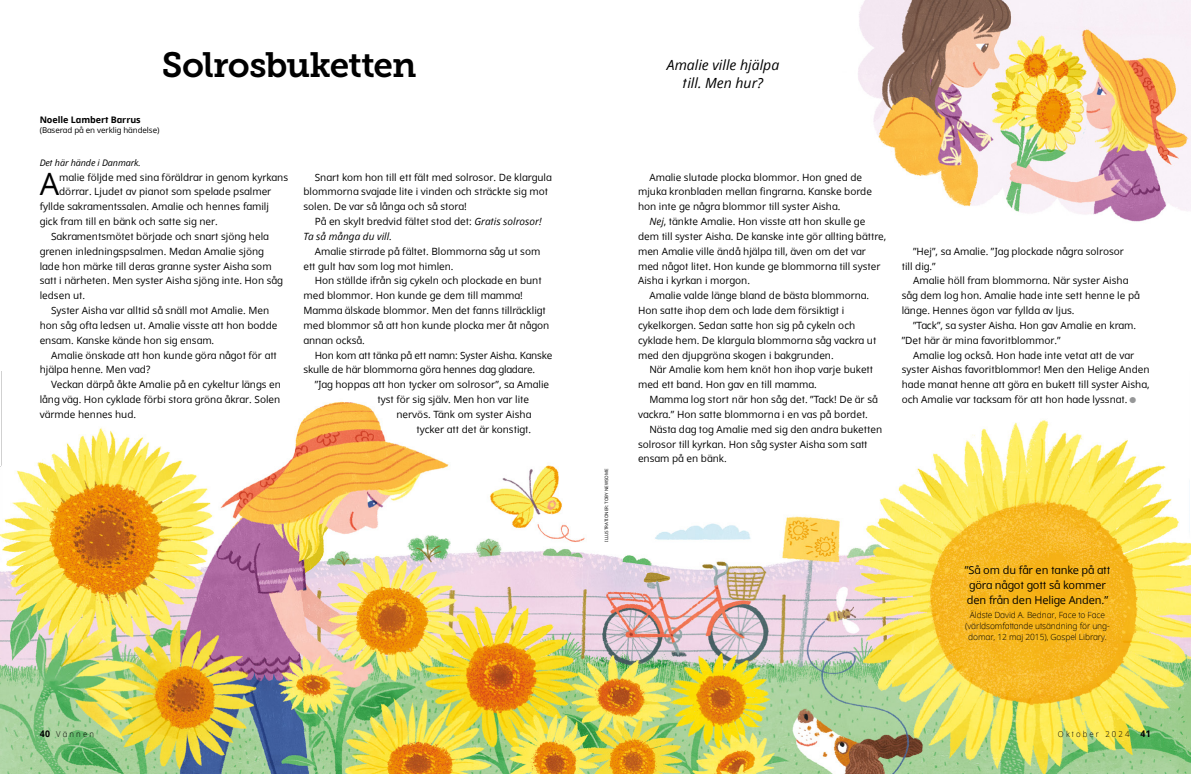
<style>
.page{position:relative;width:1191px;height:774px;background:#fff}
.page>*{position:absolute;margin:0;border:0;box-sizing:border-box;transform-origin:0 0}
.h1_DOTS_title{font:35px "Museo Slablds Lat 700";letter-spacing:-.025em;color:#000}
.p1_first{font:30.8px "Dots Solidlds Lat";color:#000}
.t1{font:italic 14px/18px "Dots Solidlds Lat";color:#000;text-align:center}
.p1_aside_quote_first{font:11px/15px "Dots Solidlds Lat";letter-spacing:-.01em;color:#000}
.p1{font:10px/14.8px "Dots Solidlds Lat";color:#000}
.p1_first-2{font:10px "Dots Solidlds Lat";color:#000}
.p1-2{font:italic 10px/14.8px "Dots Solidlds Lat";color:#000}
.p1_bio{font:italic 9px "Dots Solidlds Lat";letter-spacing:-.01em;color:#000}
.p1_author-name{font:700 9px "Dots Solidlds Lat";letter-spacing:-.005em;color:#000}
.p1_aside_quote_citation{font:300 8.5px/11px "Dots Solidlds Lat";letter-spacing:-.01em;color:#000;text-align:center}
.t2{font:300 8.2px "Dots Solidlds Lat";letter-spacing:.28em;color:#000;scale:.95 1}
.p1_author-role{font:8px "Dots Solidlds Lat";letter-spacing:-.005em;color:#000}
.t3{font:4.5px "Dots Solidlds Lat";color:#000}
.s1{font-style:normal}
.s2{font-style:italic}
.s3{font-family:"Ding P Ilds Dpi";font-size:8.5px;color:#969798}
.s4{font-weight:700;font-size:9.2px}
</style>
<div class="page">
<img style="left:858px;top:0;width:333px;height:222px">
<img style="left:0;top:371px;width:1191px;height:403px">
<p class="h1_DOTS_title" style="left:162px;top:37px;width:256px">Solrosbuketten</p>
<p class="p1_author-name" style="left:40px;top:113px;width:103px">Noelle Lambert Barrus</p>
<p class="p1_author-role" style="left:40px;top:124px;width:121px">(Baserad på en verklig händelse)</p>
<p class="p1_bio" style="left:40px;top:156px;width:103px">Det här hände i Danmark.</p>
<p class="p1_first" style="left:40px;top:162px;width:21px">A</p>
<p class="p1_first-2" style="left:59px;top:170px;width:230px">malie följde med sina föräldrar in genom kyrkans</p>
<p class="p1_first-2" style="left:59px;top:184px;width:214px">dörrar. Ljudet av pianot som spelade psalmer</p>
<p class="p1_first-2" style="left:40px;top:199px;width:231px">fyllde sakramentssalen. Amalie och hennes familj</p>
<p class="p1_first-2" style="left:40px;top:214px;width:180px">gick fram till en bänk och satte sig ner.</p>
<p class="p1" style="left:40px;top:229px;width:245px;text-indent:11px">Sakramentsmötet började och snart sjöng hela grenen inledningspsalmen. Medan Amalie sjöng lade hon märke till deras granne syster Aisha som satt i närheten. Men syster Aisha sjöng inte. Hon såg ledsen ut.</p>
<p class="p1" style="left:40px;top:303px;width:239px;text-indent:11px">Syster Aisha var alltid så snäll mot Amalie. Men hon såg ofta ledsen ut. Amalie visste att hon bodde ensam. Kanske kände hon sig ensam.</p>
<p class="p1" style="left:40px;top:348px;width:239px;text-indent:11px">Amalie önskade att hon kunde göra något för att hjälpa henne. Men vad?</p>
<p class="p1" style="left:40px;top:377px;width:243px;text-align:justify;text-indent:11px">Veckan därpå åkte Amalie på en cykeltur längs en lång väg. Hon cyklade förbi stora gröna åkrar. Solen värmde hennes hud.</p>
<p class="p1" style="left:303px;top:170px;width:250px;text-indent:11px">Snart kom hon till ett fält med solrosor. De klargula blommorna svajade lite i vinden och sträckte sig mot solen. De var så långa och så stora!</p>
<p class="p1-2" style="left:303px;top:214px;width:240px;text-indent:11px"><span class="s1">På en skylt bredvid fältet stod det:</span> Gratis solrosor!<br>Ta så många du vill.</p>
<p class="p1" style="left:303px;top:244px;width:238px;text-indent:11px">Amalie stirrade på fältet. Blommorna såg ut som ett gult hav som log mot himlen.</p>
<p class="p1" style="left:303px;top:273px;width:247px;text-indent:11px">Hon ställde ifrån sig cykeln och plockade en bunt med blommor. Hon kunde ge dem till mamma!<br>Mamma älskade blommor. Men det fanns tillräckligt med blommor så att hon kunde plocka mer åt någon annan också.</p>
<p class="p1" style="left:303px;top:348px;width:250px;text-indent:11px">Hon kom att tänka på ett namn: Syster Aisha. Kanske skulle de här blommorna göra hennes dag gladare.</p>
<p class="p1" style="left:315px;top:377px;width:236px">”Jag hoppas att hon tycker om solrosor”, sa Amalie</p>
<p class="p1" style="left:377px;top:392px;width:153px">tyst för sig själv. Men hon var lite</p>
<p class="p1" style="left:396px;top:407px;width:136px">nervös. Tänk om syster Aisha</p>
<p class="p1" style="left:416px;top:422px;width:116px">tycker att det är konstigt.</p>
<p class="t1" style="left:667px;top:56px;width:114px">Amalie ville hjälpa till. Men hur?</p>
<p class="t3" style="left:603px;top:542px;width:75px;rotate:-90deg">ILLUSTRATIONER: TOBY NEWSOME</p>
<p class="p1" style="left:638px;top:170px;width:235px;text-indent:11px">Amalie slutade plocka blommor. Hon gned de mjuka kronbladen mellan fingrarna. Kanske borde hon inte ge några blommor till syster Aisha.</p>
<p class="p1" style="left:638px;top:214px;width:250px;text-indent:11px"><span class="s2">Nej</span>, tänkte Amalie. Hon visste att hon skulle ge dem till syster Aisha. De kanske inte gör allting bättre, men Amalie ville ändå hjälpa till, även om det var med något litet. Hon kunde ge blommorna till syster Aisha i kyrkan i morgon.</p>
<p class="p1" style="left:638px;top:288px;width:240px;text-indent:11px">Amalie valde länge bland de bästa blommorna.<br>Hon satte ihop dem och lade dem försiktigt i cykelkorgen. Sedan satte hon sig på cykeln och cyklade hem. De klargula blommorna såg vackra ut med den djupgröna skogen i bakgrunden.</p>
<p class="p1" style="left:638px;top:362px;width:237px;text-indent:11px">När Amalie kom hem knöt hon ihop varje bukett med ett band. Hon gav en till mamma.</p>
<p class="p1" style="left:638px;top:392px;width:241px;text-indent:11px">Mamma log stort när hon såg det. ”Tack! De är så vackra.” Hon satte blommorna i en vas på bordet.</p>
<p class="p1" style="left:638px;top:422px;width:246px;text-indent:11px">Nästa dag tog Amalie med sig den andra buketten solrosor till kyrkan. Hon såg syster Aisha som satt ensam på en bänk.</p>
<p class="p1" style="left:901px;top:244px;width:224px;text-indent:11px">”Hej”, sa Amalie. ”Jag plockade några solrosor till dig.”</p>
<p class="p1" style="left:901px;top:273px;width:239px;text-indent:11px">Amalie höll fram blommorna. När syster Aisha såg dem log hon. Amalie hade inte sett henne le på länge. Hennes ögon var fyllda av ljus.</p>
<p class="p1" style="left:901px;top:318px;width:236px;text-indent:11px">”Tack”, sa syster Aisha. Hon gav Amalie en kram. ”Det här är mina favoritblommor.”</p>
<p class="p1" style="left:901px;top:348px;width:249px;text-indent:11px">Amalie log också. Hon hade inte vetat att de var syster Aishas favoritblommor! Men den Helige Anden hade manat henne att göra en bukett till syster Aisha, och Amalie var tacksam för att hon hade lyssnat. <span class="s3">●</span></p>
<p class="p1_aside_quote_first" style="left:964px;top:562px;width:147px">”Så om du får en tanke på att göra något gott så kommer den från den Helige Anden.”</p>
<p class="p1_aside_quote_citation" style="left:965px;top:609px;width:146px">Äldste David A. Bednar, Face to Face (världsomfattande utsändning för ung&shy;domar, 12 maj 2015), Gospel Library.</p>
<p class="t2" style="left:40px;top:728px;width:59px"><span class="s4">40</span> Vännen</p>
<p class="t2" style="left:1058px;top:728px;width:99px">Oktober 2024 <span class="s4">41</span></p>
</div>
